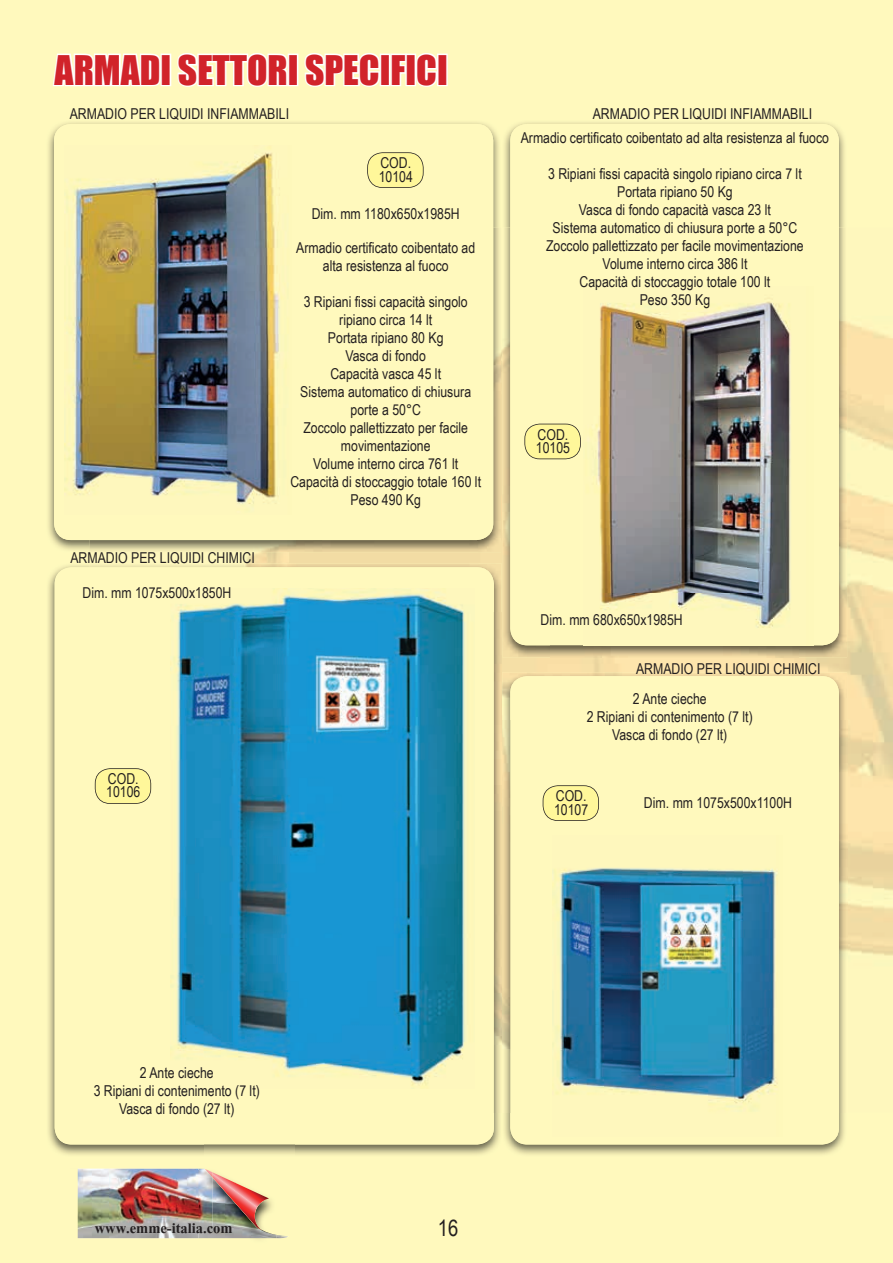
<style>
.page{position:relative;width:893px;height:1263px;background:#fff9bd}
.page>*{position:absolute;margin:0;border:0;box-sizing:border-box;transform-origin:0 0}
.t1{font:37.5px "Impact";color:#d1232a}
.t2{font:22.5px "Arial Narrow";color:#231f20}
.t3{font:700 18px "Aparajita";color:#231f20}
.t4{font:15px/18px "Arial Narrow";color:#231f20;text-align:center}
</style>
<div class="page">
<img style="left:77px;top:1168px;width:211px;height:71px">
<img style="left:48px;top:122px;width:451px;height:428px">
<img style="left:89px;top:227px;width:412px;height:325px">
<div style="left:54px;top:124px;width:439px;height:416px;background:#fff9bd;border-radius:17px"></div>
<img style="left:65px;top:147px;width:215px;height:357px">
<svg style="left:367px;top:152px;width:57px;height:36px;background:#f2ea96"></svg>
<svg style="left:52px;top:53px;width:111px;height:34px"></svg>
<div style="left:161px;top:54px;width:10px;height:32px;border:3px solid #fff"></div>
<svg style="left:177px;top:53px;width:113px;height:34px"></svg>
<div style="left:288px;top:54px;width:10px;height:32px;border:3px solid #fff"></div>
<svg style="left:304px;top:53px;width:78px;height:34px"></svg>
<div style="left:380px;top:54px;width:10px;height:32px;border:3px solid #fff"></div>
<svg style="left:389px;top:53px;width:19px;height:34px"></svg>
<div style="left:405px;top:54px;width:11px;height:32px;border:3px solid #fff"></div>
<svg style="left:414px;top:53px;width:25px;height:34px"></svg>
<div style="left:437px;top:54px;width:11px;height:32px;border:3px solid #fff"></div>
<img style="left:504px;top:122px;width:341px;height:105px">
<img style="left:502px;top:227px;width:49px;height:430px">
<img style="left:798px;top:227px;width:49px;height:430px">
<img style="left:551px;top:645px;width:247px;height:12px">
<div style="left:510px;top:124px;width:329px;height:521px;background:#fff9bd;border-radius:17px"></div>
<img style="left:590px;top:302px;width:201px;height:326px">
<svg style="left:524px;top:424px;width:57px;height:35px;background:#f4ec97"></svg>
<img style="left:48px;top:565px;width:452px;height:590px">
<img style="left:205px;top:1144px;width:90px;height:11px">
<img style="left:89px;top:563px;width:413px;height:50px">
<img style="left:494px;top:613px;width:8px;height:499px">
<div style="left:55px;top:567px;width:439px;height:577px;background:#fff9bd;border-radius:17px"></div>
<img style="left:176px;top:588px;width:290px;height:498px">
<svg style="left:95px;top:768px;width:56px;height:36px;background:#f2ea96"></svg>
<img style="left:504px;top:1112px;width:341px;height:43px">
<img style="left:502px;top:672px;width:345px;height:49px">
<img style="left:502px;top:721px;width:8px;height:391px">
<img style="left:839px;top:721px;width:8px;height:391px">
<div style="left:510px;top:676px;width:329px;height:468px;background:#fff9bd;border-radius:17px"></div>
<img style="left:556px;top:868px;width:222px;height:237px">
<svg style="left:543px;top:785px;width:56px;height:36px;background:#f2ea96"></svg>
<h1 class="t1" style="left:55px;top:41px;width:395px">ARMADI SETTORI SPECIFICI</h1>
<p class="t4" style="left:70px;top:105px;width:221px">ARMADIO PER LIQUIDI INFIAMMABILI</p>
<p class="t4" style="left:70px;top:548px;width:186px">ARMADIO PER LIQUIDI CHIMICI</p>
<p class="t4" style="left:82px;top:583px;width:151px">Dim. mm 1075x500x1850H</p>
<p class="t4" style="left:379px;top:156px;width:36px;line-height:13.2px;text-align:left">COD.<br>10104</p>
<p class="t4" style="left:312px;top:204px;width:150px">Dim. mm 1180x650x1985H</p>
<p class="t4" style="left:296px;top:238px;width:181px">Armadio certificato coibentato ad alta resistenza al fuoco</p>
<p class="t4" style="left:290px;top:292px;width:192px">3 Ripiani fissi capacità singolo ripiano circa 14 lt<br>Portata ripiano 80 Kg<br>Vasca di fondo<br>Capacità vasca 45 lt<br>Sistema automatico di chiusura porte a 50°C<br>Zoccolo pallettizzato per facile movimentazione<br>Volume interno circa 761 lt<br>Capacità di stoccaggio totale 160 lt<br>Peso 490 Kg</p>
<p class="t4" style="left:106px;top:772px;width:36px;line-height:13.2px;text-align:left">COD.<br>10106</p>
<p class="t4" style="left:593px;top:105px;width:221px">ARMADIO PER LIQUIDI INFIAMMABILI</p>
<p class="t4" style="left:521px;top:128px;width:310px">Armadio certificato coibentato ad alta resistenza al fuoco</p>
<p class="t4" style="left:546px;top:164px;width:259px">3 Ripiani fissi capacità singolo ripiano circa 7 lt Portata ripiano 50 Kg<br>Vasca di fondo capacità vasca 23 lt<br>Sistema automatico di chiusura porte a 50°C Zoccolo pallettizzato per facile movimentazione Volume interno circa 386 lt<br>Capacità di stoccaggio totale 100 lt<br>Peso 350 Kg</p>
<p class="t4" style="left:536px;top:427px;width:36px;line-height:13.2px;text-align:left">COD.<br>10105</p>
<p class="t4" style="left:541px;top:610px;width:144px">Dim. mm 680x650x1985H</p>
<p class="t4" style="left:636px;top:659px;width:186px">ARMADIO PER LIQUIDI CHIMICI</p>
<p class="t4" style="left:587px;top:689px;width:168px">2 Ante cieche<br>2 Ripiani di contenimento (7 lt)<br>Vasca di fondo (27 lt)</p>
<p class="t4" style="left:554px;top:789px;width:36px;line-height:13.2px;text-align:left">COD.<br>10107</p>
<p class="t4" style="left:644px;top:793px;width:150px">Dim. mm 1075x500x1100H</p>
<p class="t4" style="left:94px;top:1063px;width:168px">2 Ante cieche<br>3 Ripiani di contenimento (7 lt)<br>Vasca di fondo (27 lt)</p>
<p class="t3" style="left:95px;top:1217px;width:139px">www.emme-italia.com</p>
<h2 class="t2" style="left:438px;top:1211px;width:22px">16</h2>
</div>
